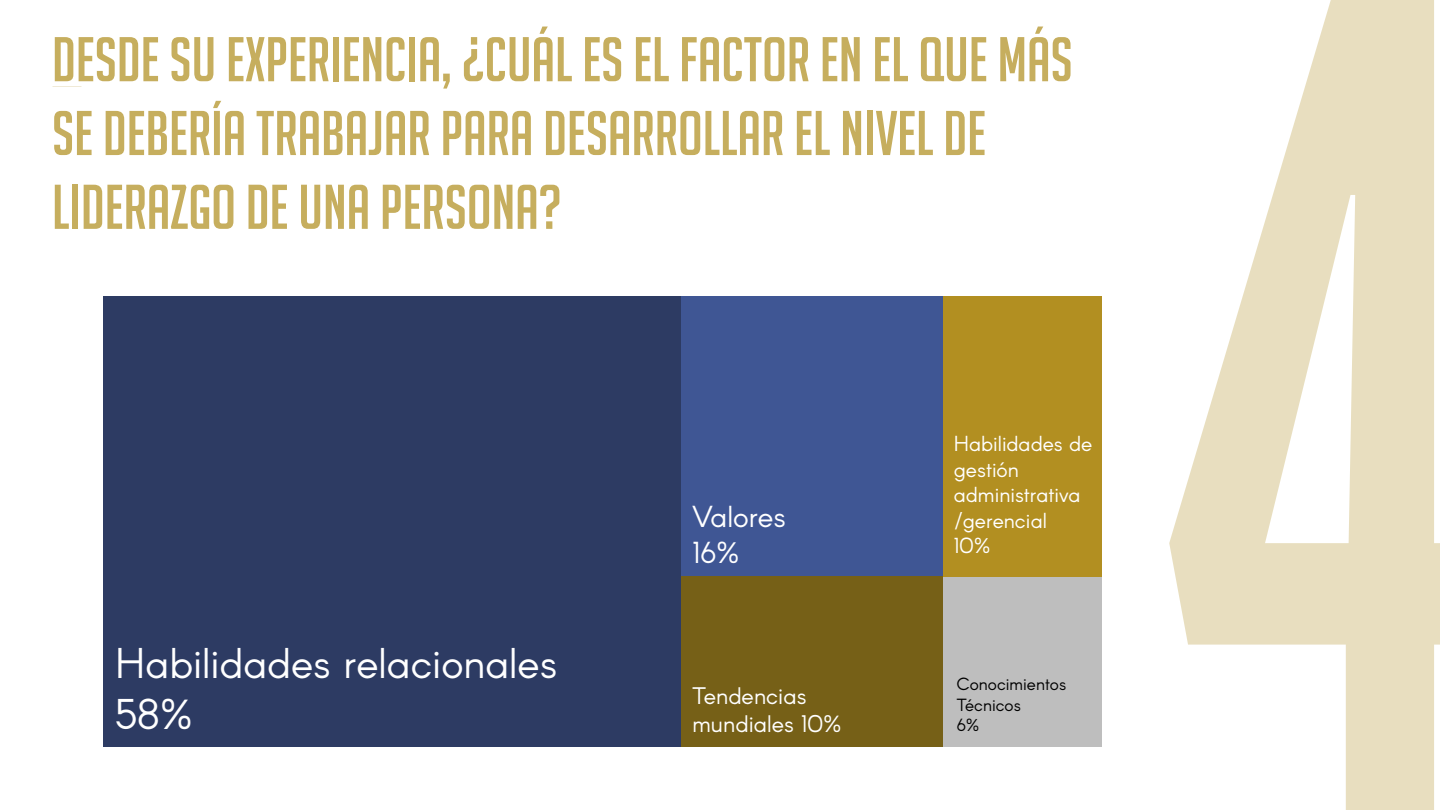
<style>
.page{position:relative;width:1440px;height:810px;background:#fff}
.page>*{position:absolute;margin:0;border:0;box-sizing:border-box;transform-origin:0 0}
.t1{font:61.5px/73.8px "Big Noodle Titling";color:#c6ae5e}
.t2{font:42.15px/50.6px "Arcon";color:#fff}
.t3{font:29.78px/35.7px "Arcon";color:#fff}
.t4{font:23.48px/28.2px "Arcon";color:#fff}
.t5{font:21.3px/25.6px "Arcon";color:#fff}
.t6{font:17.25px/20.7px "Arcon";color:#000}
</style>
<div class="page">
<svg style="left:1169px;top:0;width:271px;height:810px;fill:#e8debf"></svg>
<div style="left:28px;top:231px;width:1175px;height:27px;background:#fff"></div>
<div style="left:104px;top:296px;width:577px;height:451px;background:#2d3b63"></div>
<div style="left:681px;top:296px;width:262px;height:281px;background:#3f5694"></div>
<div style="left:681px;top:577px;width:262px;height:170px;background:#766017"></div>
<div style="left:943px;top:577px;width:159px;height:170px;background:#bebebe"></div>
<div style="left:943px;top:296px;width:159px;height:281px;background:#b28f21"></div>
<p class="t1" style="left:52px;top:22px;width:1022px">DESDE SU EXPERIENCIA, ¿CUÁL ES EL FACTOR EN EL QUE MÁS<br>SE DEBERÍA TRABAJAR PARA DESARROLLAR EL NIVEL DE<br>LIDERAZGO DE UNA PERSONA?</p>
<p class="t2" style="left:115px;top:641px;width:444px">Habilidades relacionales<br>58%</p>
<p class="t3" style="left:692px;top:501px;width:95px">Valores<br>16%</p>
<p class="t5" style="left:954px;top:432px;width:140px">Habilidades de gestión administrativa /gerencial<br>10%</p>
<p class="t4" style="left:692px;top:683px;width:151px">Tendencias mundiales 10%</p>
<p class="t6" style="left:957px;top:675px;width:111px">Conocimientos<br>Técnicos<br>6%</p>
</div>
